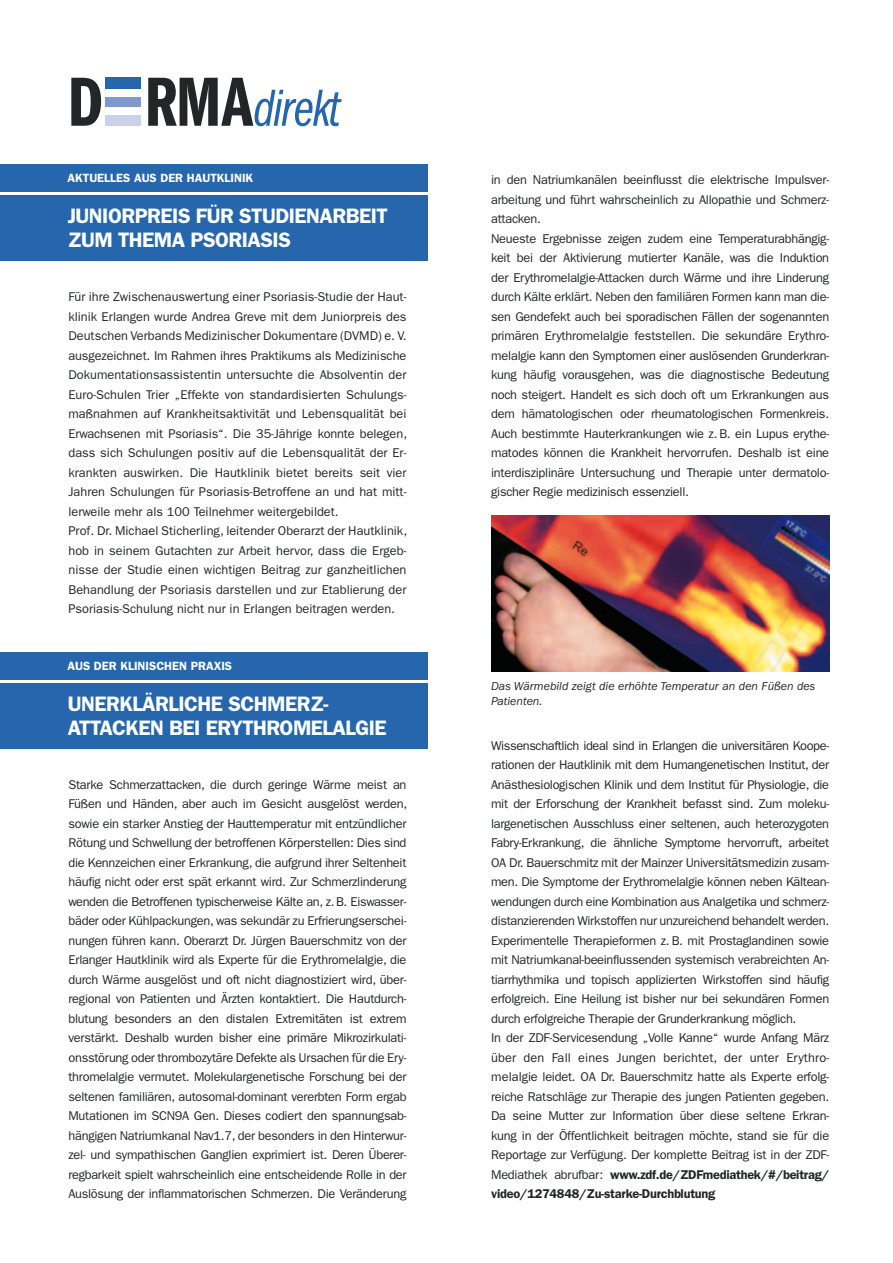
<style>
.page{position:relative;width:893px;height:1263px;background:#fff}
.page>*{position:absolute;margin:0;border:0;box-sizing:border-box;transform-origin:0 0}
.t1{font:54px "Franklin Gothic LT Book Cmpr Ital";letter-spacing:-.025em;color:#2566ac}
.t2{font:600 21px/24px "Franklin Gothic LT";letter-spacing:-.025em;color:#fff}
.t3{font:12.75px/19.5px "Franklin Gothic LT";letter-spacing:-.02em;color:#232626}
.t4{font:12.75px/19.5px "Franklin Gothic LT";color:#232626}
.t5{font:italic 12px/14.4px "Franklin Gothic LT";color:#232626}
.t6{font:600 12px "Franklin Gothic LT";color:#fff}
.s1{font-family:"Franklin Gothic LT Demi Cmpr";font-size:72px;color:#232626}
.s2{font-weight:600}
</style>
<div class="page">
<div style="left:105px;top:78px;width:36px;height:11px;background:#2566ac"></div>
<div style="left:105px;top:97px;width:36px;height:10px;background:#7e9acb"></div>
<div style="left:105px;top:115px;width:36px;height:11px;background:#cad2e9"></div>
<div style="left:0;top:195px;width:428px;height:66px;background:#2566ac"></div>
<div style="left:0;top:683px;width:428px;height:65px;background:#2566ac"></div>
<div style="left:0;top:165px;width:428px;height:27px;background:#2566ac"></div>
<div style="left:0;top:652px;width:428px;height:27px;background:#2566ac"></div>
<img style="left:491px;top:516px;width:338px;height:156px">
<h1 class="t1" style="left:68px;top:79px;width:274px"><span class="s1">D RMA</span>direkt</h1>
<p class="t6" style="left:68px;top:171px;width:75px">AKTUELLES AUS</p>
<p class="t6" style="left:160px;top:171px;width:94px">DER HAUTKLINIK</p>
<h2 class="t2" style="left:68px;top:204px;width:66px">JUNIORPREIS</h2>
<h2 class="t2" style="left:196px;top:204px;width:193px">FÜR STUDIENARBEIT</h2>
<h2 class="t2" style="left:68px;top:228px;width:65px">ZUM THEMA</h2>
<h2 class="t2" style="left:191px;top:228px;width:49px">PSORIASIS</h2>
<p class="t4" style="left:68px;top:287px;width:340px">Für ihre Zwischenauswertung einer Psoriasis-Studie der Haut&shy;klinik Erlangen wurde Andrea Greve mit dem Juniorpreis des Deutschen Verbands Medizinischer Dokumentare (DVMD) e. V. ausgezeichnet. Im Rahmen ihres Praktikums als Medizinische Dokumentationsassistentin untersuchte die Absolventin der Euro-Schulen Trier „Effekte von standardisierten Schulungs&shy;maßnahmen auf Krankheitsaktivität und Lebensqualität bei Erwachsenen mit Psoriasis“. Die 35-Jährige konnte belegen, dass sich Schulungen positiv auf die Lebensqualität der Er&shy;krankten auswirken. Die Hautklinik bietet bereits seit vier Jahren Schulungen für Psoriasis-Betroffene an und hat mitt&shy;lerweile mehr als 100 Teilnehmer weitergebildet.<br>Prof. Dr. Michael Sticherling, leitender Oberarzt der Hautklinik, hob in seinem Gutachten zur Arbeit hervor, dass die Ergeb&shy;nisse der Studie einen wichtigen Beitrag zur ganzheitlichen Behandlung der Psoriasis darstellen und zur Etablierung der Psoriasis-Schulung nicht nur in Erlangen beitragen werden.</p>
<p class="t6" style="left:68px;top:659px;width:160px">AUS DER KLINISCHEN PRAXIS</p>
<h2 class="t2" style="left:68px;top:691px;width:201px">UNERKLÄRLICHE SCHMER</h2>
<h2 class="t2" style="left:68px;top:691px;width:311px;text-indent:242px">Z-<br>ATTACKEN BEI ERYTHROMELALGIE</h2>
<p class="t3" style="left:68px;top:775px;width:340px;text-align:justify">Starke Schmerzattacken, die durch geringe Wärme meist an Füßen und Händen, aber auch im Gesicht ausgelöst werden, sowie ein starker Anstieg der Hauttemperatur mit entzündlicher Rötung und Schwellung der betroffenen Körperstellen: Dies sind die Kennzeichen einer Erkrankung, die aufgrund ihrer Seltenheit häufig nicht oder erst spät erkannt wird. Zur Schmerzlinderung wenden die Betroffenen typischerweise Kälte an, z.B. Eiswasser&shy;bäder oder Kühlpackungen, was sekundär zu Erfrierungserschei&shy;nungen führen kann. Oberarzt Dr. Jürgen Bauerschmitz von der Erlanger Hautklinik wird als Experte für die Erythromelalgie, die durch Wärme ausgelöst und oft nicht diagnostiziert wird, über&shy;regional von Patienten und Ärzten kontaktiert. Die Hautdurch&shy;blutung besonders an den distalen Extremitäten ist extrem verstärkt. Deshalb wurden bisher eine primäre Mikrozirkulati&shy;onsstörung oder thrombozytäre Defekte als Ursachen für die Ery&shy;thromelalgie vermutet. Molekulargenetische Forschung bei der seltenen familiären, autosomal-dominant vererbten Form ergab Mutationen im SCN9A Gen. Dieses codiert den spannungsab&shy;hängigen Natriumkanal Nav1.7, der besonders in den Hinterwur&shy;zel- und sympathischen Ganglien exprimiert ist. Deren Überer&shy;regbarkeit spielt wahrscheinlich eine entscheidende Rolle in der Auslösung der inflammatorischen Schmerzen. Die Veränderung</p>
<p class="t3" style="left:491px;top:170px;width:340px">in den Natriumkanälen beeinflusst die elektrische Impulsver&shy;arbeitung und führt wahrscheinlich zu Allopathie und Schmerz&shy;attacken.<br>Neueste Ergebnisse zeigen zudem eine Temperaturabhängig&shy;keit bei der Aktivierung mutierter Kanäle, was die Induktion der Erythromelalgie-Attacken durch Wärme und ihre Linderung durch Kälte erklärt. Neben den familiären Formen kann man die&shy;sen Gendefekt auch bei sporadischen Fällen der sogenannten primären Erythromelalgie feststellen. Die sekundäre Erythro&shy;melalgie kann den Symptomen einer auslösenden Grunderkran&shy;kung häufig vorausgehen, was die diagnostische Bedeutung noch steigert. Handelt es sich doch oft um Erkrankungen aus dem hämatologischen oder rheumatologischen Formenkreis.<br>Auch bestimmte Hauterkrankungen wie z. B. ein Lupus erythe&shy;matodes können die Krankheit hervorrufen. Deshalb ist eine interdisziplinäre Untersuchung und Therapie unter dermatolo&shy;gischer Regie medizinisch essenziell.</p>
<p class="t5" style="left:491px;top:679px;width:326px">Das Wärmebild zeigt die erhöhte Temperatur an den Füßen des<br>Patienten.</p>
<p class="t3" style="left:491px;top:736px;width:340px">Wissenschaftlich ideal sind in Erlangen die universitären Koope&shy;rationen der Hautklinik mit dem Humangenetischen Institut, der Anästhesiologischen Klinik und dem Institut für Physiologie, die mit der Erforschung der Krankheit befasst sind. Zum moleku&shy;largenetischen Ausschluss einer seltenen, auch heterozygoten Fabry-Erkrankung, die ähnliche Symptome hervorruft, arbeitet OA Dr. Bauerschmitz mit der Mainzer Universitätsmedizin zusam&shy;men. Die Symptome der Erythromelalgie können neben Kältean&shy;wendungen durch eine Kombination aus Analgetika und schmerz&shy;distanzierenden Wirkstoffen nur unzureichend behandelt werden.<br>Experimentelle Therapieformen z. B. mit Prostaglandinen sowie mit Natriumkanal-beeinflussenden systemisch verabreichten An&shy;tiarrhythmika und topisch applizierten Wirkstoffen sind häufig erfolgreich. Eine Heilung ist bisher nur bei sekundären Formen durch erfolgreiche Therapie der Grunderkrankung möglich.<br>In der ZDF-Servicesendung „Volle Kanne“ wurde Anfang März über den Fall eines Jungen berichtet, der unter Erythro&shy;melalgie leidet. OA Dr. Bauerschmitz hatte als Experte erfolg&shy;reiche Ratschläge zur Therapie des jungen Patienten gegeben.<br>Da seine Mutter zur Information über diese seltene Erkran&shy;kung in der Öffentlichkeit beitragen möchte, stand sie für die Reportage zur Verfügung. Der komplette Beitrag ist in der ZDF-Mediathek abrufbar: <span class="s2">WWW.ZDF.DE/ZDFMEDIATHEK/#/BEITRAG/ VIDEO/1274848/ZU-STARKE-DURCHBLUTUNG</span></p>
</div>
